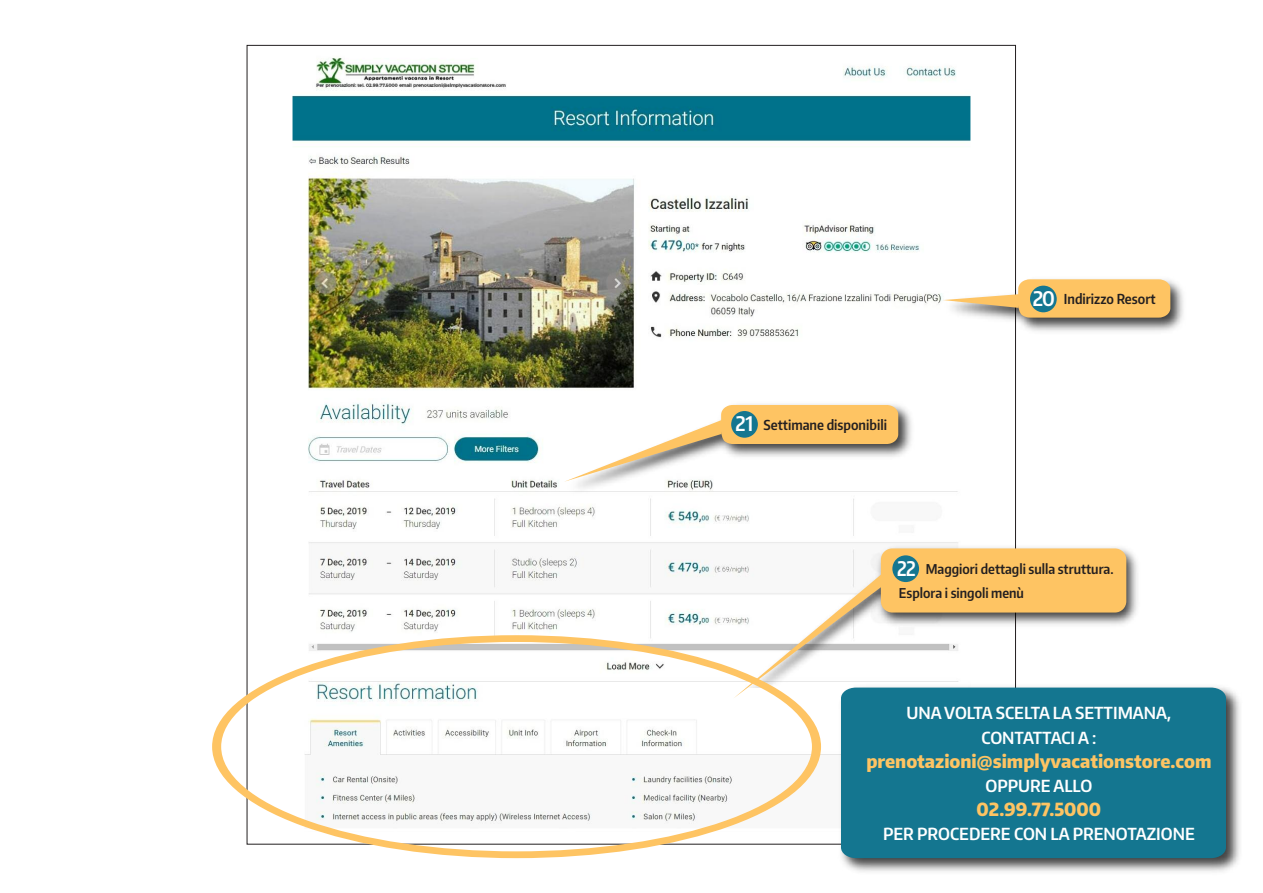
<style>
.page{position:relative;width:1263px;height:893px;background:#fff}
.page>*{position:absolute;margin:0;border:0;box-sizing:border-box;transform-origin:0 0}
.t1{font:600 19.95px "Encode Sans Condensed";color:#fff;scale:1.04 1}
.t2{font:600 19.95px "Encode Sans Condensed";color:#fff}
.t3{font:600 19.95px "Encode Sans Condensed";color:#fff;scale:.95 1}
.t4{font:800 18px "Encode Sans Condensed";color:#fec463;scale:1.05 1}
.t5{font:600 16.5px/24.2px "Encode Sans Condensed";color:#fff;text-align:center;scale:1.05 1}
.t6{font:600 13.65px "Encode Sans Condensed";color:#231f20}
.t7{font:600 13.35px/24.5px "Encode Sans Condensed";color:#231f20}
</style>
<div class="page">
<img style="left:293px;top:51px;width:677px;height:726px;border-radius:15px">
<img style="left:936px;top:273px;width:248px;height:64px">
<svg style="left:943px;top:279px;width:227px;height:39px"></svg>
<img style="left:557px;top:398px;width:360px;height:103px">
<svg style="left:564px;top:405px;width:334px;height:77px"></svg>
<img style="left:724px;top:542px;width:414px;height:93px">
<svg style="left:733px;top:548px;width:393px;height:150px"></svg>
<img style="left:834px;top:681px;width:406px;height:191px">
<div style="left:841px;top:688px;width:385px;height:170px;background:#147690"></div>
<svg style="left:212px;top:635px;width:609px;height:223px"></svg>
<div style="left:1030px;top:286px;width:27px;height:26px;background:#147690;border-radius:50%"></div>
<div style="left:731px;top:411px;width:27px;height:27px;background:#147690;border-radius:50%"></div>
<div style="left:892px;top:555px;width:27px;height:27px;background:#147690;border-radius:50%"></div>
<p class="t2" style="left:735px;top:411px;width:20px">21</p>
<p class="t6" style="left:764px;top:415px;width:125px">Settimane disponibili</p>
<p class="t1" style="left:1033px;top:286px;width:23px">20</p>
<p class="t6" style="left:1064px;top:290px;width:93px">Indirizzo Resort</p>
<p class="t3" style="left:897px;top:555px;width:21px">22</p>
<p class="t7" style="left:899px;top:556px;width:216px;text-indent:27px">Maggiori dettagli sulla struttura.<br>Esplora i singoli menù</p>
<p class="t5" style="left:906px;top:701px;width:254px">UNAVOLTA SCELTA LA SETTIMANA,<br>CONTATTACI A :</p>
<p class="t4" style="left:866px;top:749px;width:330px">prenotazioni@simplyvacationstore.com</p>
<p class="t5" style="left:985px;top:773px;width:103px">OPPURE ALLO</p>
<p class="t4" style="left:976px;top:798px;width:120px">02.99.77.5000</p>
<p class="t5" style="left:883px;top:822px;width:298px">PER PROCEDERE CON LA PRENOTAZIONE</p>
</div>
